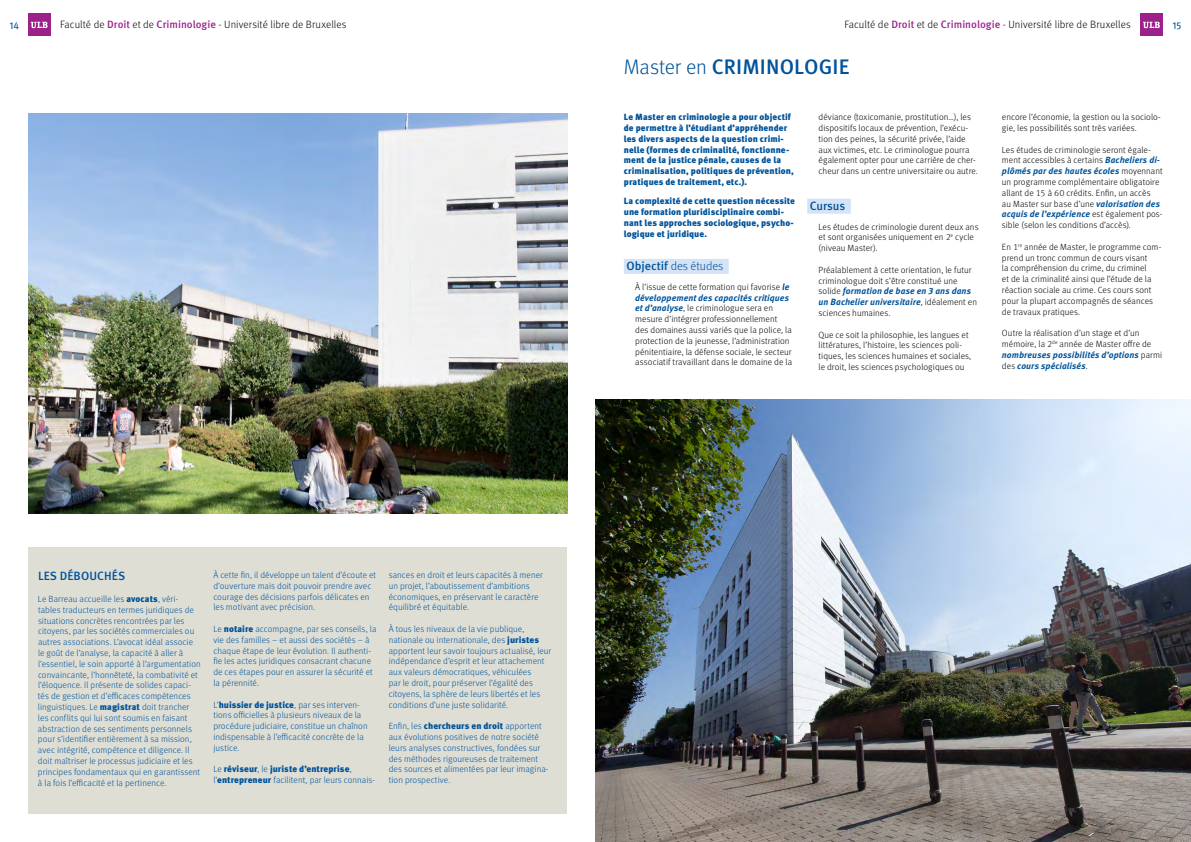
<style>
.page{position:relative;width:1191px;height:842px;background:#fff}
.page>*{position:absolute;margin:0;border:0;box-sizing:border-box;transform-origin:0 0}
.t1{font:500 21px "Meta OT";letter-spacing:.005em;color:#00539b}
.t2{font:500 12px "Meta OT";letter-spacing:.005em;color:#00539b}
.t3{font:300 12px "Meta OT";letter-spacing:-.005em;color:#00539b}
.t4{font:300 10.6px "Meta OT";letter-spacing:.005em;color:#000}
.t5{font:10px "Meta OT";color:#00539b}
.t6{font:300 9px/10.8px "Meta OT";letter-spacing:.005em;color:#00539b}
.t7{font:300 9px/10.8px "Meta OT";letter-spacing:.005em;color:#000}
.t8{font:900 9px/10.8px "Meta OT";letter-spacing:.005em;color:#00539b}
.s1{font-weight:500;color:#9c218a}
.s2{font-weight:300}
.s3{font-weight:500}
.s4{font-weight:700;font-style:italic;color:#00539b}
.s5{font-weight:900}
</style>
<div class="page">
<div style="left:28px;top:14px;width:22px;height:22px;background:#9c218a"></div>
<svg style="left:31px;top:22px;width:17px;height:6px"></svg>
<div style="left:1140px;top:14px;width:22px;height:22px;background:#9c218a"></div>
<svg style="left:1143px;top:22px;width:16px;height:6px"></svg>
<div style="left:624px;top:259px;width:104px;height:15px;background:#d4e3f5"></div>
<div style="left:807px;top:199px;width:43px;height:15px;background:#d4e3f5"></div>
<img style="left:595px;top:399px;width:596px;height:443px">
<div style="left:28px;top:547px;width:539px;height:267px;background:#deded5"></div>
<img style="left:28px;top:113px;width:539px;height:400px">
<p class="t5" style="left:10px;top:19px;width:11px">14</p>
<p class="t4" style="left:60px;top:19px;width:288px">Faculté de <span class="s1">Droit</span> et de <span class="s1">Criminologie</span> - Université libre de Bruxelles</p>
<p class="t4" style="left:844px;top:19px;width:288px">Faculté de <span class="s1">Droit</span> et de <span class="s1">Criminologie</span> - Université libre de Bruxelles</p>
<p class="t5" style="left:1172px;top:19px;width:10px">15</p>
<h1 class="t1" style="left:624px;top:54px;width:227px"><span class="s2">Master en</span> CRIMINOLOGIE</h1>
<p class="t8" style="left:624px;top:112px;width:171px">Le Master en criminologie a pour objectif de permettre à l’étudiant d’appréhender les divers aspects de la question crimi&shy;nelle (formes de criminalité, fonctionne&shy;ment de la justice pénale, causes de la criminalisation, politiques de prévention, pratiques de traitement, etc.).</p>
<p class="t8" style="left:624px;top:196px;width:173px">La complexité de cette question nécessite une formation pluridisciplinaire combi&shy;nant les approches sociologique, psycho&shy;logique et juridique.</p>
<h2 class="t3" style="left:626px;top:259px;width:98px"><span class="s3">Objectif</span> des études</h2>
<p class="t7" style="left:635px;top:281px;width:158px">À l’issue de cette formation qui favorise <span class="s4">le développement des capacités critiques et d’analyse</span>, le criminologue sera en mesure d’intégrer professionnellement des domaines aussi variés que la police, la protection de la jeunesse, l’administration pénitentiaire, la défense sociale, le secteur associatif travaillant dans le domaine de la</p>
<p class="t7" style="left:818px;top:112px;width:160px">déviance (toxicomanie, prostitution…), les dispositifs locaux de prévention, l’exécu&shy;tion des peines, la sécurité privée, l’aide aux victimes, etc. Le criminologue pourra également opter pour une carrière de cher&shy;cheur dans un centre universitaire ou autre.</p>
<h2 class="t2" style="left:810px;top:199px;width:37px">Cursus</h2>
<p class="t7" style="left:818px;top:221px;width:161px">Les études de criminologie durent deux ans et sont organisées uniquement en 2<sup>e</sup> cycle (niveau Master).</p>
<p class="t7" style="left:818px;top:264px;width:160px">Préalablement à cette orientation, le futur criminologue doit s’être constitué une solide <span class="s4">formation de base en 3 ans dans un Bachelier universitaire</span>, idéalement en sciences humaines.</p>
<p class="t7" style="left:818px;top:329px;width:154px">Que ce soit la philosophie, les langues et littératures, l’histoire, les sciences poli&shy;tiques, les sciences humaines et sociales, le droit, les sciences psychologiques ou</p>
<p class="t7" style="left:1002px;top:112px;width:160px">encore l’économie, la gestion ou la sociolo&shy;gie, les possibilités sont très variées.</p>
<p class="t7" style="left:1002px;top:144px;width:162px">Les études de criminologie seront égale&shy;ment accessibles à certains <span class="s4">Bacheliers di&shy;plômés par des hautes écoles</span> moyennant un programme complémentaire obligatoire allant de 15 à 60 crédits. Enfin, un accès<br>au Master sur base d’une <span class="s4">valorisation des acquis de l’expérience</span> est également pos&shy;sible (selon les conditions d’accès).</p>
<p class="t7" style="left:1002px;top:241px;width:161px">En 1<sup>re</sup> année de Master, le programme com&shy;prend un tronc commun de cours visant<br>la compréhension du crime, du criminel<br>et de la criminalité ainsi que l’étude de la réaction sociale au crime. Ces cours sont pour la plupart accompagnés de séances de travaux pratiques.</p>
<p class="t7" style="left:1002px;top:328px;width:162px">Outre la réalisation d’un stage et d’un mémoire, la 2<sup>de</sup> année de Master offre de <span class="s4">nombreuses possibilités d’options</span> parmi des <span class="s4">cours spécialisés</span>.</p>
<h2 class="t2" style="left:38px;top:569px;width:89px">LES DÉBOUCHÉS</h2>
<p class="t6" style="left:38px;top:593px;width:164px">Le Barreau accueille les <span class="s5">avocats</span>, véri&shy;tables traducteurs en termes juridiques de situations concrètes rencontrées par les citoyens, par les sociétés commerciales ou autres associations. L’avocat idéal associe le goût de l’analyse, la capacité à aller à l’essentiel, le soin apporté à l’argumentation convaincante, l’honnêteté, la combativité et l’éloquence. Il présente de solides capaci&shy;tés de gestion et d’efficaces compétences linguistiques. Le <span class="s5">magistrat</span> doit trancher les conflits qui lui sont soumis en faisant abstraction de ses sentiments personnels pour s’identifier entièrement à sa mission, avec intégrité, compétence et diligence. Il doit maîtriser le processus judiciaire et les principes fondamentaux qui en garantissent à la fois l’efficacité et la pertinence.</p>
<p class="t6" style="left:213px;top:570px;width:164px">À cette fin, il développe un talent d’écoute et d’ouverture mais doit pouvoir prendre avec courage des décisions parfois délicates en les motivant avec précision.</p>
<p class="t6" style="left:213px;top:624px;width:165px">Le <span class="s5">notaire</span> accompagne, par ses conseils, la vie des familles – et aussi des sociétés – à chaque étape de leur évolution. Il authenti&shy;fie les actes juridiques consacrant chacune de ces étapes pour en assurer la sécurité et la pérennité.</p>
<p class="t6" style="left:213px;top:699px;width:156px">L’<span class="s5">huissier de justice</span>, par ses interven&shy;tions officielles à plusieurs niveaux de la procédure judiciaire, constitue un chaînon indispensable à l’efficacité concrète de la justice.</p>
<p class="t8" style="left:213px;top:764px;width:163px"><span class="s2">Le</span> réviseur<span class="s2">, le</span> juriste d’entreprise<span class="s2">, l’</span>entrepreneur <span class="s2">facilitent, par leurs connais-</span></p>
<p class="t6" style="left:389px;top:570px;width:156px">sances en droit et leurs capacités à mener un projet, l’aboutissement d’ambitions économiques, en préservant le caractère équilibré et équitable.</p>
<p class="t6" style="left:389px;top:624px;width:164px">À tous les niveaux de la vie publique, nationale ou internationale, des <span class="s5">juristes </span>apportent leur savoir toujours actualisé, leur indépendance d’esprit et leur attachement aux valeurs démocratiques, véhiculées<br>par le droit, pour préserver l’égalité des citoyens, la sphère de leurs libertés et les conditions d’une juste solidarité.</p>
<p class="t6" style="left:389px;top:721px;width:161px">Enfin, les <span class="s5">chercheurs en droit</span> apportent aux évolutions positives de notre société leurs analyses constructives, fondées sur des méthodes rigoureuses de traitement des sources et alimentées par leur imagina&shy;tion prospective.</p>
</div>
